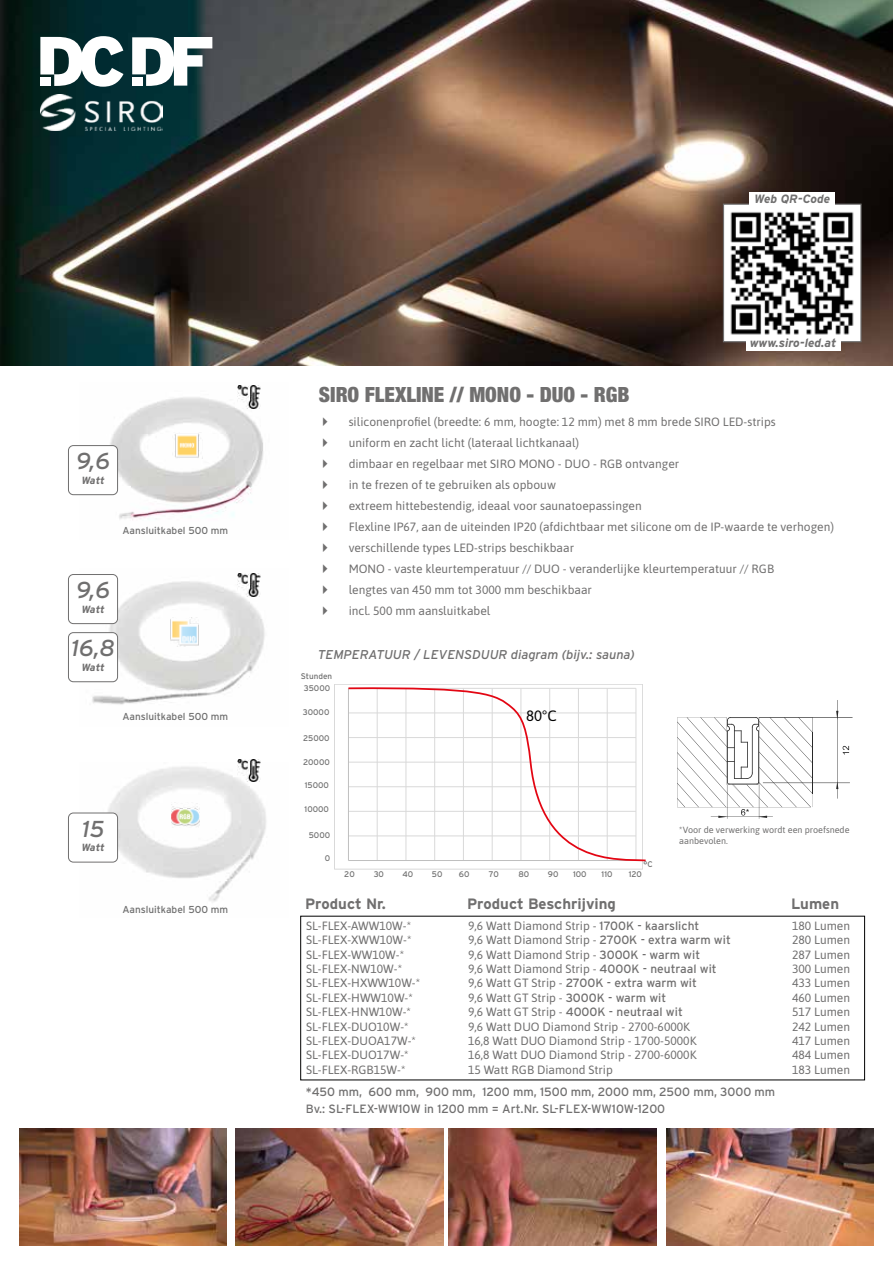
<style>
.page{position:relative;width:893px;height:1263px;background:#fff}
.page>*{position:absolute;margin:0;border:0;box-sizing:border-box;transform-origin:0 0}
.t1{font:italic 23.1px "Interstate";color:#706f6f}
.t2{font:900 condensed 21px "Helvetica Neue LTW1 G";color:#706f6f}
.t3{font:700 15px "Interstate";color:#706f6f}
.t4{font:15px "Asap";color:#000}
.t5{font:italic 12.75px "Interstate";color:#706f6f}
.t6{font:12px/21px "Asap";color:#706f6f}
.t7{font:12px "Interstate";color:#706f6f}
.t8{font:italic 700 12px "Interstate";color:#706f6f}
.t9{font:italic 700 10.35px "Interstate";letter-spacing:-.015em;color:#706f6f}
.t10{font:10.05px "Interstate";color:#6f6f6f}
.t11{font:9px/10.8px "Asap";color:#706f6f}
.t12{font:8.1px "Interstate";color:#6f6f6f}
.s1{font-family:"Interstate"}
.s2{font-family:"Asap"}
</style>
<div class="page">
<img style="left:0;top:0;width:893px;height:366px">
<img style="left:79px;top:387px;width:184px;height:133px">
<img style="left:79px;top:574px;width:186px;height:131px">
<div style="left:68px;top:446px;width:50px;height:49px;background:#fff;border-radius:5px"></div>
<div style="left:68px;top:445px;width:50px;height:50px;border:1px solid #706f6f;border-radius:5px"></div>
<div style="left:68px;top:633px;width:50px;height:49px;background:#fff;border-radius:5px"></div>
<div style="left:68px;top:632px;width:50px;height:50px;border:1px solid #706f6f;border-radius:5px"></div>
<img style="left:79px;top:762px;width:187px;height:140px">
<div style="left:68px;top:813px;width:50px;height:49px;background:#fff;border-radius:5px"></div>
<div style="left:68px;top:812px;width:50px;height:50px;border:1px solid #706f6f;border-radius:5px"></div>
<svg style="left:677px;top:700px;width:176px;height:119px"></svg>
<svg style="left:347px;top:686px;width:299px;height:183px"></svg>
<div style="left:342px;top:862px;width:298px;height:5px;background:#fff"></div>
<img style="left:19px;top:1128px;width:207px;height:117px">
<img style="left:236px;top:1128px;width:207px;height:117px">
<img style="left:449px;top:1128px;width:207px;height:117px">
<img style="left:666px;top:1128px;width:207px;height:117px">
<img style="left:725px;top:206px;width:135px;height:134px">
<div style="left:723px;top:204px;width:139px;height:138px;border:1px solid #706f6f"></div>
<div style="left:749px;top:192px;width:86px;height:16px;background:#fff"></div>
<div style="left:747px;top:336px;width:94px;height:15px;background:#fff"></div>
<div style="left:68px;top:574px;width:50px;height:50px;background:#fff;border-radius:5px"></div>
<div style="left:68px;top:574px;width:50px;height:50px;border:1px solid #706f6f;border-radius:5px"></div>
<img style="left:172px;top:433px;width:30px;height:25px">
<img style="left:170px;top:618px;width:29px;height:28px">
<img style="left:171px;top:803px;width:28px;height:28px">
<img style="left:40px;top:95px;width:122px;height:35px">
<img style="left:237px;top:759px;width:23px;height:23px">
<img style="left:237px;top:385px;width:23px;height:23px">
<img style="left:237px;top:573px;width:23px;height:23px">
<svg style="left:40px;top:36px;width:83px;height:51px"></svg>
<svg style="left:132px;top:37px;width:80px;height:49px"></svg>
<p class="t8" style="left:754px;top:192px;width:77px">Web QR-Code</p>
<h1 class="t1" style="left:76px;top:448px;width:35px">9,6</h1>
<p class="t9" style="left:81px;top:474px;width:25px">Watt</p>
<p class="t10" style="left:122px;top:524px;width:107px">Aansluitkabel 500 mm</p>
<h1 class="t1" style="left:76px;top:577px;width:35px">9,6</h1>
<p class="t9" style="left:81px;top:603px;width:25px">Watt</p>
<h1 class="t1" style="left:71px;top:635px;width:45px">16,8</h1>
<p class="t9" style="left:81px;top:661px;width:25px">Watt</p>
<h2 class="t2" style="left:319px;top:382px;width:312px">SIRO FLEXLINE // MONO - DUO - RGB</h2>
<p class="t8" style="left:750px;top:336px;width:88px">www.siro-led.at</p>
<p class="t6" style="left:349px;top:410px;width:487px">siliconenprofiel (breedte: 6 mm, hoogte: 12 mm) met 8 mm brede SIRO LED-strips<br>uniform en zacht licht (lateraal lichtkanaal)<br>dimbaar en regelbaar met SIRO MONO - DUO - RGB ontvanger<br>in te frezen of te gebruiken als opbouw<br>extreem hittebestendig, ideaal voor saunatoepassingen<br>Flexline IP67, aan de uiteinden IP20 (afdichtbaar met silicone om de IP-waarde te verhogen) verschillende types LED-strips beschikbaar<br>MONO - vaste kleurtemperatuur // DUO - veranderlijke kleurtemperatuur // RGB<br>lengtes van 450 mm tot 3000 mm beschikbaar<br>incl. 500 mm aansluitkabel</p>
<p class="t5" style="left:318px;top:647px;width:318px">TEMPERATUUR / LEVENSDUUR diagram (bijv.: sauna)</p>
<p class="t12" style="left:301px;top:672px;width:33px">Stunden</p>
<p class="t12" style="left:304px;top:684px;width:28px">35000</p>
<p class="t12" style="left:303px;top:707px;width:28px">30000</p>
<p class="t12" style="left:303px;top:734px;width:28px">25000</p>
<p class="t12" style="left:303px;top:757px;width:28px">20000</p>
<p class="t12" style="left:305px;top:781px;width:26px">15000</p>
<p class="t12" style="left:305px;top:804px;width:26px">10000</p>
<p class="t12" style="left:309px;top:831px;width:23px">5000</p>
<p class="t12" style="left:325px;top:854px;width:7px">0</p>
<p class="t4" style="left:526px;top:705px;width:32px">80°C</p>
<p class="t10" style="left:122px;top:710px;width:107px">Aansluitkabel 500 mm</p>
<h1 class="t1" style="left:82px;top:816px;width:24px">15</h1>
<p class="t11" style="left:679px;top:824px;width:172px">*Voor de verwerking wordt een proefsnede aanbevolen.</p>
<p class="t9" style="left:81px;top:841px;width:25px">Watt</p>
<p class="t12" style="left:643px;top:859px;width:11px">°C</p>
<p class="t10" style="left:122px;top:904px;width:107px">Aansluitkabel 500 mm</p>
<p class="t12" style="left:344px;top:869px;width:12px">20</p>
<p class="t12" style="left:374px;top:869px;width:12px">30</p>
<p class="t12" style="left:402px;top:869px;width:12px">40</p>
<p class="t12" style="left:432px;top:869px;width:12px">50</p>
<p class="t12" style="left:459px;top:869px;width:12px">60</p>
<p class="t12" style="left:489px;top:869px;width:11px">70</p>
<p class="t12" style="left:518px;top:869px;width:12px">80</p>
<p class="t12" style="left:548px;top:869px;width:12px">90</p>
<p class="t12" style="left:573px;top:869px;width:15px">100</p>
<p class="t12" style="left:602px;top:869px;width:12px">110</p>
<p class="t12" style="left:629px;top:869px;width:15px">120</p>
<p class="t3" style="left:305px;top:896px;width:82px">Product Nr.</p>
<p class="t3" style="left:467px;top:896px;width:150px">Product Beschrijving</p>
<p class="t3" style="left:791px;top:896px;width:49px">Lumen</p>
<p class="t6" style="left:306px;top:914px;width:107px">SL-FLEX-AWW10W-*</p>
<p class="t6" style="left:468px;top:914px;width:233px">9,6 Watt Diamond Strip - <span class="s1">1700K - kaarslicht</span></p>
<p class="t6" style="left:792px;top:914px;width:59px">180 Lumen</p>
<p class="t6" style="left:306px;top:929px;width:107px">SL-FLEX-XWW10W-*</p>
<p class="t6" style="left:468px;top:929px;width:264px">9,6 Watt Diamond Strip - <span class="s1">2700K - extra warm wit</span></p>
<p class="t6" style="left:792px;top:929px;width:59px">280 Lumen</p>
<p class="t6" style="left:306px;top:943px;width:100px">SL-FLEX-WW10W-*</p>
<p class="t6" style="left:468px;top:943px;width:234px">9,6 Watt Diamond Strip - <span class="s1">3000K - warm wit</span></p>
<p class="t6" style="left:792px;top:943px;width:59px">287 Lumen</p>
<p class="t6" style="left:306px;top:957px;width:98px">SL-FLEX-NW10W-*</p>
<p class="t6" style="left:468px;top:957px;width:250px">9,6 Watt Diamond Strip - <span class="s1">4000K - neutraal wit</span></p>
<p class="t6" style="left:792px;top:957px;width:59px">300 Lumen</p>
<p class="t6" style="left:306px;top:972px;width:116px">SL-FLEX-HXWW10W-*</p>
<p class="t7" style="left:468px;top:976px;width:230px"><span class="s2">9,6 Watt GT Strip -</span> 2700K - extra warm wit</p>
<p class="t6" style="left:792px;top:972px;width:59px">433 Lumen</p>
<p class="t6" style="left:306px;top:986px;width:108px">SL-FLEX-HWW10W-*</p>
<p class="t6" style="left:468px;top:986px;width:200px">9,6 Watt GT Strip - <span class="s1">3000K - warm wit</span></p>
<p class="t6" style="left:792px;top:986px;width:59px">460 Lumen</p>
<p class="t6" style="left:306px;top:1001px;width:106px">SL-FLEX-HNW10W-*</p>
<p class="t7" style="left:468px;top:1005px;width:216px"><span class="s2">9,6 Watt GT Strip -</span> 4000K - neutraal wit</p>
<p class="t6" style="left:792px;top:1001px;width:59px">517 Lumen</p>
<p class="t6" style="left:306px;top:1015px;width:104px">SL-FLEX-DUO10W-*</p>
<p class="t6" style="left:468px;top:1015px;width:224px">9,6 Watt DUO Diamond Strip - 2700-6000K</p>
<p class="t6" style="left:792px;top:1015px;width:59px">242 Lumen</p>
<p class="t6" style="left:306px;top:1029px;width:111px">SL-FLEX-DUOA17W-*</p>
<p class="t6" style="left:468px;top:1029px;width:230px">16,8 Watt DUO Diamond Strip - 1700-5000K</p>
<p class="t6" style="left:792px;top:1029px;width:59px">417 Lumen</p>
<p class="t6" style="left:306px;top:1044px;width:104px">SL-FLEX-DUO17W-*</p>
<p class="t6" style="left:468px;top:1044px;width:230px">16,8 Watt DUO Diamond Strip - 2700-6000K</p>
<p class="t6" style="left:792px;top:1044px;width:59px">484 Lumen</p>
<p class="t6" style="left:306px;top:1058px;width:101px">SL-FLEX-RGB15W-*</p>
<p class="t6" style="left:468px;top:1058px;width:146px">15 Watt RGB Diamond Strip</p>
<p class="t6" style="left:792px;top:1058px;width:59px">183 Lumen</p>
<p class="t7" style="left:306px;top:1085px;width:471px">*450 mm, 600 mm, 900 mm, 1200 mm, 1500 mm, 2000 mm, 2500 mm, 3000 mm</p>
<p class="t7" style="left:306px;top:1102px;width:361px">Bv.: SL-FLEX-WW10W in 1200 mm = Art.Nr. SL-FLEX-WW10W-1200</p>
</div>
